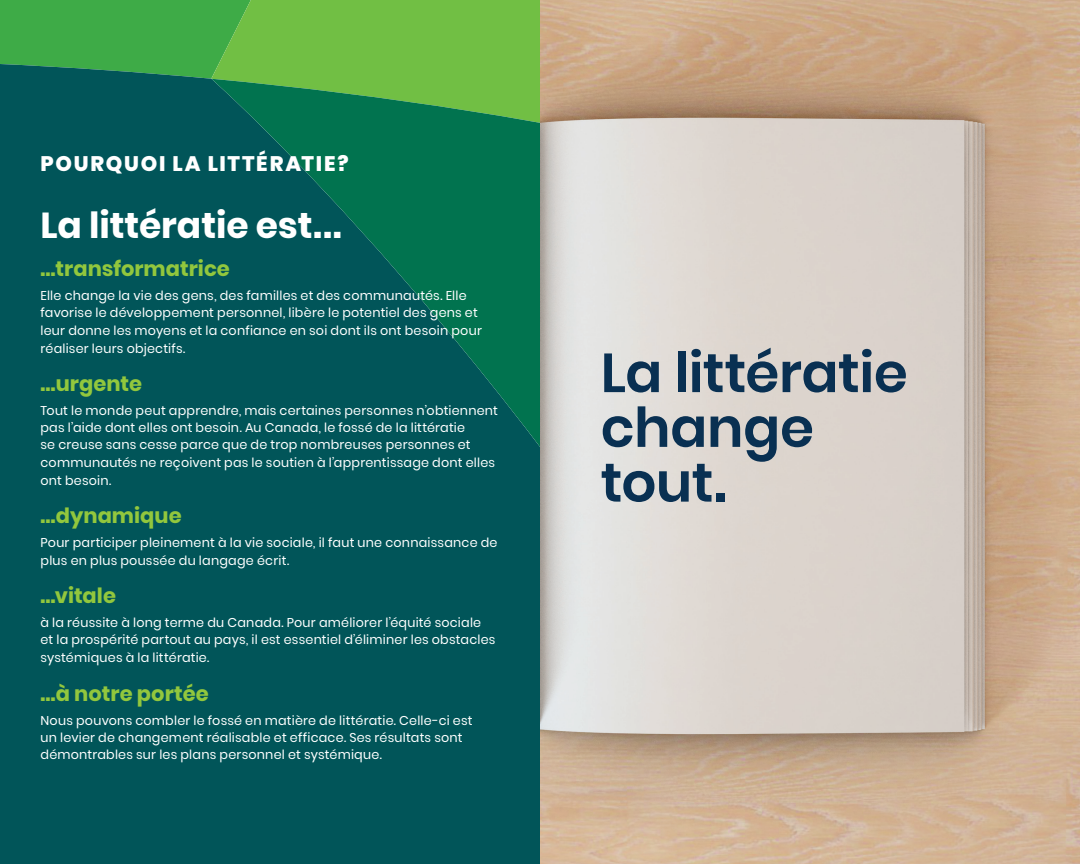
<style>
.page{position:relative;width:1080px;height:864px;background:#fff}
.page>*{position:absolute;margin:0;border:0;box-sizing:border-box;transform-origin:0 0}
.t1{font:600 54.75px/54.8px "Poppins";letter-spacing:-.005em;color:#093052}
.t2{font:700 36px "Poppins";letter-spacing:-.005em;color:#fff}
.t3{font:700 21px "Poppins";color:#92c73d}
.t4{font:800 21px "Poppins";letter-spacing:.08em;color:#fff}
.t5{font:12.75px/17.4px "Poppins";letter-spacing:.015em;color:#fff}
</style>
<div class="page">
<div style="left:0;top:0;width:211px;height:58px;background:#3eab47"></div>
<div style="left:0;top:58px;width:211px;height:806px;background:#015559"></div>
<div style="left:211px;top:0;width:329px;height:79px;background:#71bf44"></div>
<svg style="left:211px;top:79px;width:329px;height:785px;background:#035d56"></svg>
<img style="left:540px;top:0;width:540px;height:864px">
<p class="t4" style="left:40px;top:151px;width:310px">POURQUOI LA LITTÉRATIE?</p>
<p class="t2" style="left:40px;top:204px;width:303px">La littératie est...</p>
<p class="t3" style="left:40px;top:257px;width:191px">…transformatrice</p>
<p class="t5" style="left:40px;top:287px;width:443px">Elle change la vie des gens, des familles et des communautés. Elle favorise le développement personnel, libère le potentiel des gens et leur donne les moyens et la confiance en soi dont ils ont besoin pour réaliser leurs objectifs.</p>
<p class="t3" style="left:40px;top:371px;width:103px">…urgente</p>
<p class="t5" style="left:40px;top:402px;width:459px">Tout le monde peut apprendre, mais certaines personnes n’obtiennent pas l’aide dont elles ont besoin. Au Canada, le fossé de la littératie<br>se creuse sans cesse parce que de trop nombreuses personnes et communautés ne reçoivent pas le soutien à l’apprentissage dont elles ont besoin.</p>
<p class="t3" style="left:40px;top:503px;width:143px">…dynamique</p>
<p class="t5" style="left:40px;top:533px;width:459px;line-height:18px">Pour participer pleinement à la vie sociale, il faut une connaissance de plus en plus poussée du langage écrit.</p>
<p class="t3" style="left:40px;top:584px;width:77px">…vitale</p>
<p class="t5" style="left:40px;top:614px;width:456px">à la réussite à long terme du Canada. Pour améliorer l’équité sociale et la prospérité partout au pays, il est essentiel d’éliminer les obstacles systémiques à la littératie.</p>
<p class="t3" style="left:40px;top:681px;width:170px">…à notre portée</p>
<p class="t5" style="left:40px;top:712px;width:434px">Nous pouvons combler le fossé en matière de littératie. Celle-ci est un levier de changement réalisable et efficace. Ses résultats sont démontrables sur les plans personnel et systémique.</p>
<p class="t1" style="left:601px;top:346px;width:309px">La littératie change tout.</p>
</div>
